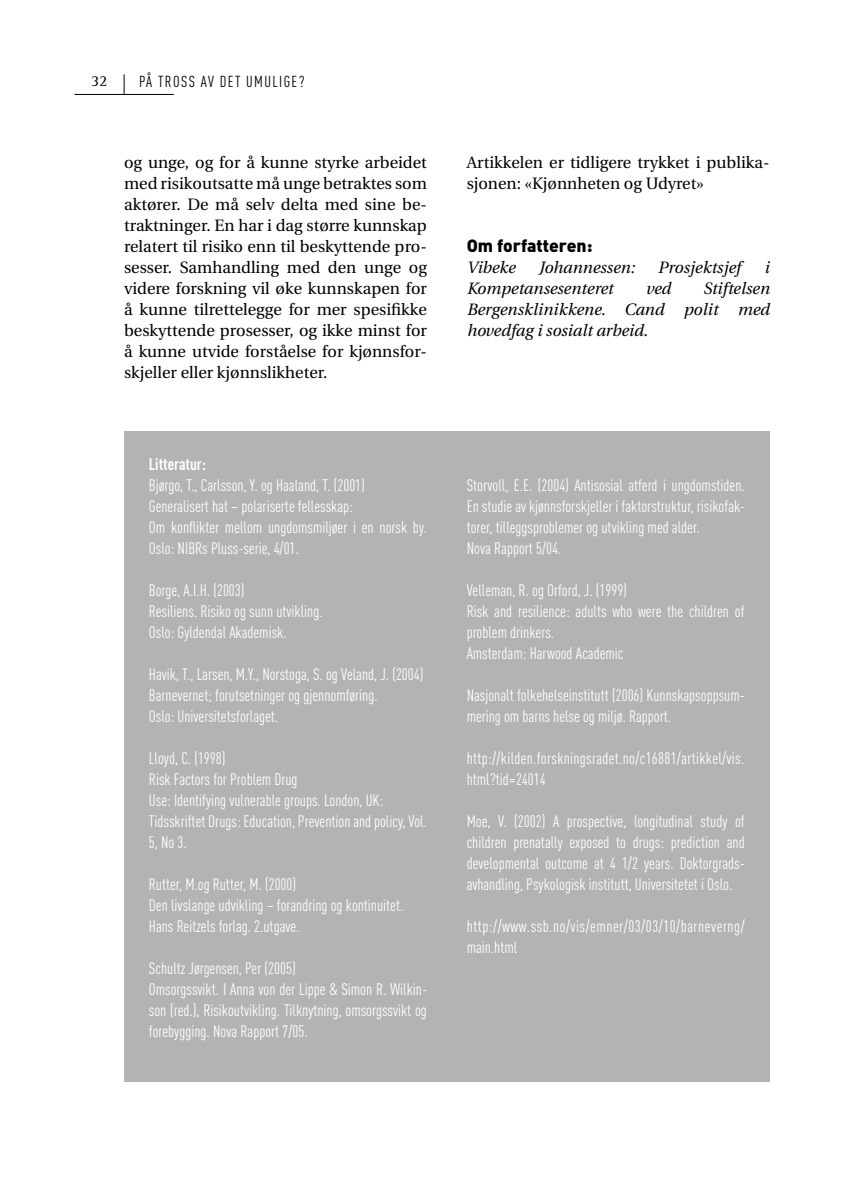
<style>
.page{position:relative;width:844px;height:1191px;background:#fff}
.page>*{position:absolute;margin:0;border:0;box-sizing:border-box;transform-origin:0 0}
.t1{font:17.5px "DIN Black Alternate";color:#000}
.t2{font:16.45px/21px "DIN Cond";color:#fff}
.t3{font:16.45px/21px "Utopia";color:#000;text-align:justify}
.t4{font:italic 16.45px/21px "Utopia";color:#000;text-align:justify}
.t5{font:16.45px/21px "DIN Cond";letter-spacing:.02em;color:#fff}
.t6{font:16.45px/21px "DIN Cond";letter-spacing:.03em;color:#fff}
.t7{font:700 16.45px "DIN Cond";color:#fff}
.t8{font:15.75px "DIN Cond";color:#000}
.t9{font:15.75px "Rotis Serif";color:#000}
</style>
<div class="page">
<div style="left:124px;top:432px;width:645px;height:649px;background:#b1b3b4"></div>
<hr style="left:74px;top:94px;width:100px;height:1px;background:#000">
<svg style="left:124px;top:74px;width:1px;height:20px"></svg>
<p class="t9" style="left:91px;top:71px;width:18px">32</p>
<p class="t8" style="left:139px;top:72px;width:28px">På tross</p>
<p class="t8" style="left:201px;top:72px;width:27px">av det</p>
<p class="t8" style="left:246px;top:72px;width:60px">umulige?</p>
<p class="t3" style="left:124px;top:152px;width:304px">og unge, og for å kunne styrke arbeidet med risikoutsatte må unge betraktes som aktører. De må selv delta med sine be&shy;traktninger. En har i dag større kunnskap relatert til risiko enn til beskyttende pro&shy;sesser. Samhandling med den unge og videre forskning vil øke kunnskapen for å kunne tilrettelegge for mer spesifikke beskyttende prosesser, og ikke minst for å kunne utvide forståelse for kjønnsfor&shy;skjeller eller kjønnslikheter.</p>
<p class="t3" style="left:466px;top:152px;width:304px">Artikkelen er tidligere trykket i publika&shy;sjonen: «Kjønnheten og Udyret»</p>
<p class="t1" style="left:466px;top:234px;width:127px">Om forfatteren:</p>
<p class="t4" style="left:466px;top:257px;width:50px">Vibeke</p>
<p class="t4" style="left:538px;top:257px;width:97px">Johannessen:</p>
<p class="t4" style="left:657px;top:257px;width:84px">Prosjektsjef</p>
<p class="t4" style="left:764px;top:257px;width:7px">i</p>
<p class="t4" style="left:466px;top:278px;width:148px">Kompetansesenteret</p>
<p class="t4" style="left:645px;top:278px;width:27px">ved</p>
<p class="t4" style="left:466px;top:278px;width:304px;text-indent:236px">Stiftelsen Bergensklinikkene. Cand polit med hovedfag i sosialt arbeid.</p>
<p class="t7" style="left:149px;top:454px;width:59px">Litteratur:</p>
<p class="t2" style="left:149px;top:474px;width:279px">Bjørgo, T., Carlsson, Y. og Haaland, T. (2001)<br>Generalisert hat – polariserte fellesskap:<br>Om konflikter mellom ungdomsmiljøer i en norsk by.<br>Oslo: NIBRs Pluss-serie, 4/01.</p>
<p class="t2" style="left:149px;top:579px;width:175px">Borge, A.I.H. (2003)<br>Resiliens. Risiko og sunn utvikling.<br>Oslo: Gyldendal Akademisk.</p>
<p class="t2" style="left:149px;top:663px;width:276px">Havik, T., Larsen, M.Y., Norstoga, S. og Veland, J. (2004)<br>Barnevernet; forutsetninger og gjennomføring.<br>Oslo: Universitetsforlaget.</p>
<p class="t2" style="left:149px;top:747px;width:279px">Lloyd, C. (1998)<br>Risk Factors for Problem Drug<br>Use: Identifying vulnerable groups. London, UK:<br>Tidsskriftet Drugs: Education, Prevention and policy, Vol.<br>5, No 3.</p>
<p class="t2" style="left:149px;top:873px;width:256px">Rutter, M.og Rutter, M. (2000)<br>Den livslange udvikling – forandring og kontinuitet.<br>Hans Reitzels forlag. 2.utgave.</p>
<p class="t2" style="left:149px;top:957px;width:279px">Schultz Jørgensen, Per (2005)<br>Omsorgssvikt. I Anna von der Lippe &amp; Simon R. Wilkin&shy;son (red.), Risikoutvikling. Tilknytning, omsorgssvikt og forebygging. Nova Rapport 7/05.</p>
<p class="t2" style="left:466px;top:474px;width:279px">Storvoll, E.E. (2004) Antisosial atferd i ungdomstiden.<br>En studie av kjønnsforskjeller i faktorstruktur, risikofak&shy;torer, tilleggsproblemer og utvikling med alder.<br>Nova Rapport 5/04.</p>
<p class="t2" style="left:466px;top:579px;width:279px">Velleman, R. og Orford, J. (1999)<br>Risk and resilience: adults who were the children of problem drinkers.<br>Amsterdam: Harwood Academic</p>
<p class="t2" style="left:466px;top:684px;width:279px">Nasjonalt folkehelseinstitutt (2006) Kunnskapsoppsum&shy;mering om barns helse og miljø. Rapport.</p>
<p class="t5" style="left:466px;top:747px;width:279px">http://kilden.forskningsradet.no/c16881/artikkel/vis. html?tid=24014</p>
<p class="t2" style="left:466px;top:810px;width:279px;text-align:justify">Moe, V. (2002) A prospective, longitudinal study of children prenatally exposed to drugs: prediction and developmental outcome at 4 1/2 years. Doktorgrads&shy;avhandling, Psykologisk institutt, Universitetet i Oslo.</p>
<p class="t6" style="left:466px;top:915px;width:279px">http://www.ssb.no/vis/emner/03/03/10/barneverng/ main.html</p>
</div>
